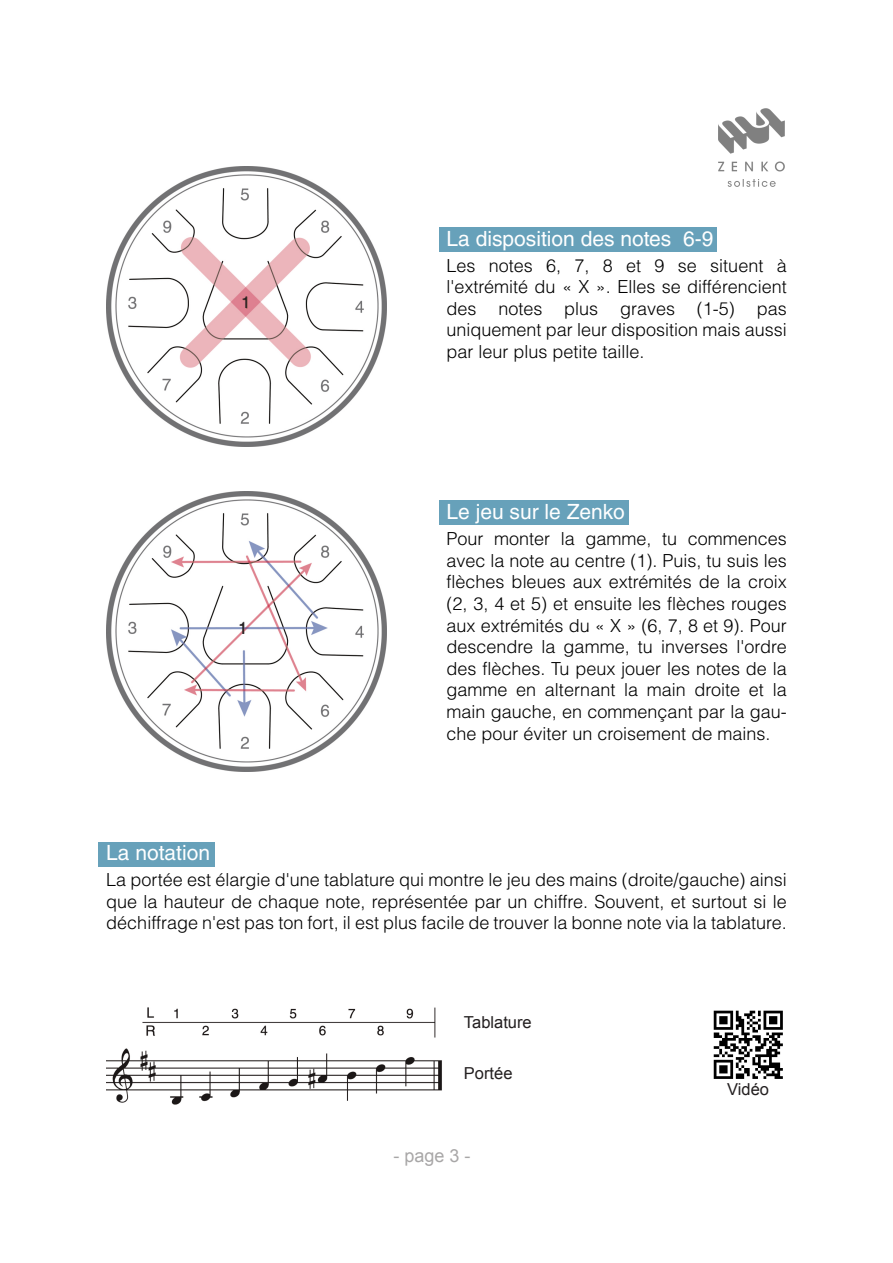
<style>
.page{position:relative;width:893px;height:1263px;background:#fff}
.page>*{position:absolute;margin:0;border:0;box-sizing:border-box;transform-origin:0 0}
.t1{font:21px "Helvetica LT Std";color:#fff}
.t2{font:300 18px/21.6px "Helvetica LT Std";color:#000;text-align:justify}
.t3{font:18px "Arial";color:rgb(35 31 32/.4)}
.t4{font:16.5px "Arial";color:#231f20}
.t5{font:16.5px "Helvetica LT Std";color:#231f20}
</style>
<div class="page">
<div style="left:98px;top:842px;width:117px;height:25px;background:#67a1ba"></div>
<div style="left:439px;top:500px;width:190px;height:25px;background:#67a1ba"></div>
<img style="left:106px;top:491px;width:280px;height:280px">
<div style="left:439px;top:227px;width:277px;height:25px;background:#67a1ba"></div>
<img style="left:106px;top:166px;width:280px;height:280px">
<img style="left:106px;top:1007px;width:336px;height:98px">
<img style="left:713px;top:1010px;width:70px;height:69px">
<img style="left:718px;top:109px;width:66px;height:77px">
<p class="t5" style="left:241px;top:296px;width:11px">1</p>
<p class="t5" style="left:238px;top:622px;width:11px">1</p>
<p class="t1" style="left:446px;top:230px;width:268px">La disposition des notes 6-9</p>
<p class="t2" style="left:446px;top:257px;width:342px">Les notes 6, 7, 8 et 9 se situent à l'extrémité du « X ». Elles se différencient des notes plus graves (1-5) pas uniquement par leur disposition mais aussi par leur plus petite taille.</p>
<p class="t1" style="left:446px;top:504px;width:180px">Le jeu sur le Zenko</p>
<p class="t2" style="left:446px;top:530px;width:342px">Pour monter la gamme, tu commences avec la note au centre (1). Puis, tu suis les flèches bleues aux extrémités de la croix (2, 3, 4 et 5) et ensuite les flèches rouges aux extrémités du « X » (6, 7, 8 et 9). Pour descendre la gamme, tu inverses l'ordre des flèches. Tu peux jouer les notes de la gamme en alternant la main droite et la main gauche, en commençant par la gau&shy;che pour éviter un croisement de mains.</p>
<p class="t1" style="left:106px;top:845px;width:105px">La notation</p>
<p class="t2" style="left:106px;top:871px;width:682px">La portée est élargie d'une tablature qui montre le jeu des mains (droite/gauche) ainsi que la hauteur de chaque note, représentée par un chiffre. Souvent, et surtout si le déchiffrage n'est pas ton fort, il est plus facile de trouver la bonne note via la tablature.</p>
<p class="t4" style="left:464px;top:1015px;width:69px">Tablature</p>
<p class="t4" style="left:464px;top:1067px;width:50px">Portée</p>
<p class="t3" style="left:394px;top:1149px;width:79px">- page 3 -</p>
<p class="t4" style="left:727px;top:1083px;width:43px">Vidéo</p>
</div>
